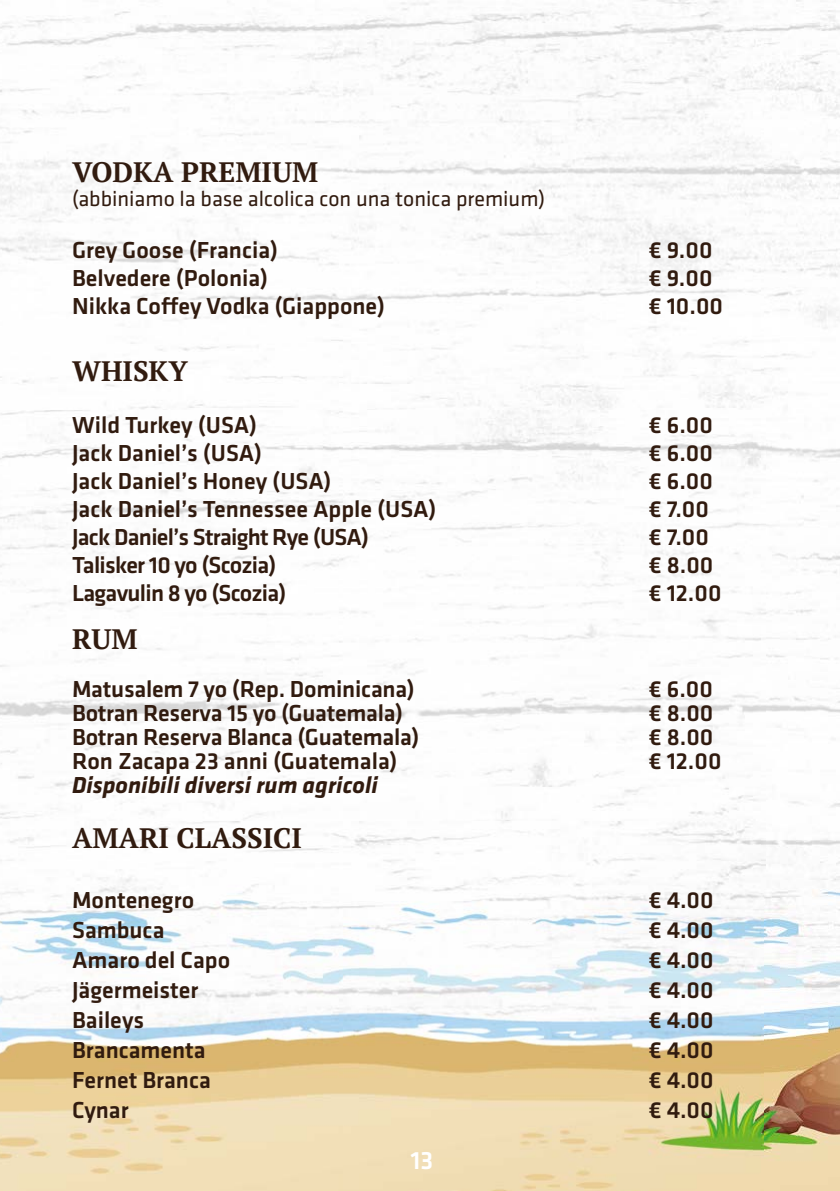
<style>
.page{position:relative;width:840px;height:1191px;background:#fff}
.page>*{position:absolute;margin:0;border:0;box-sizing:border-box;transform-origin:0 0}
.t1{font:700 28px "PT Serif";color:#311b0f}
.t2{font:500 26px "Klavika";color:#fff}
.t3{font:500 24px "Klavika";color:#311b0f}
.t4{font:500 24px "Klavika";letter-spacing:-.03em;color:#311b0f}
.t5{font:italic 700 24px "Klavika";color:#311b0f}
.t6{font:22px "Klavika";color:#311b0f}
</style>
<div class="page">
<img style="left:0;top:0;width:839px;height:1191px">
<p class="t1" style="left:72px;top:154px;width:247px">VODKA PREMIUM</p>
<p class="t6" style="left:72px;top:187px;width:474px">(abbiniamo la base alcolica con una tonica premium)</p>
<p class="t3" style="left:72px;top:237px;width:207px">Grey Goose (Francia)</p>
<p class="t3" style="left:648px;top:237px;width:65px">€ 9.00</p>
<p class="t3" style="left:72px;top:265px;width:197px">Belvedere (Polonia)</p>
<p class="t3" style="left:648px;top:265px;width:65px">€ 9.00</p>
<p class="t3" style="left:72px;top:293px;width:314px">Nikka Coffey Vodka (Giappone)</p>
<p class="t3" style="left:648px;top:293px;width:76px">€ 10.00</p>
<p class="t1" style="left:72px;top:353px;width:117px">WHISKY</p>
<p class="t3" style="left:72px;top:412px;width:186px">Wild Turkey (USA)</p>
<p class="t3" style="left:648px;top:412px;width:66px">€ 6.00</p>
<p class="t3" style="left:72px;top:440px;width:192px">Jack Daniel’s (USA)</p>
<p class="t3" style="left:648px;top:440px;width:66px">€ 6.00</p>
<p class="t3" style="left:72px;top:468px;width:261px">Jack Daniel’s Honey (USA)</p>
<p class="t3" style="left:648px;top:468px;width:66px">€ 6.00</p>
<p class="t3" style="left:72px;top:496px;width:366px">Jack Daniel’s Tennessee Apple (USA)</p>
<p class="t3" style="left:648px;top:496px;width:62px">€ 7.00</p>
<p class="t4" style="left:72px;top:524px;width:298px">Jack Daniel’s Straight Rye (USA)</p>
<p class="t3" style="left:648px;top:524px;width:62px">€ 7.00</p>
<p class="t4" style="left:72px;top:552px;width:206px">Talisker 10 yo (Scozia)</p>
<p class="t3" style="left:648px;top:552px;width:66px">€ 8.00</p>
<p class="t4" style="left:72px;top:580px;width:216px">Lagavulin 8 yo (Scozia)</p>
<p class="t3" style="left:648px;top:580px;width:74px">€ 12.00</p>
<p class="t1" style="left:72px;top:621px;width:67px">RUM</p>
<p class="t3" style="left:72px;top:676px;width:344px">Matusalem 7 yo (Rep. Dominicana)</p>
<p class="t3" style="left:648px;top:676px;width:66px">€ 6.00</p>
<p class="t3" style="left:72px;top:700px;width:332px">Botran Reserva 15 yo (Guatemala)</p>
<p class="t3" style="left:648px;top:700px;width:66px">€ 8.00</p>
<p class="t3" style="left:72px;top:724px;width:349px">Botran Reserva Blanca (Guatemala)</p>
<p class="t3" style="left:648px;top:724px;width:66px">€ 8.00</p>
<p class="t3" style="left:72px;top:748px;width:327px">Ron Zacapa 23 anni (Guatemala)</p>
<p class="t3" style="left:648px;top:748px;width:74px">€ 12.00</p>
<p class="t5" style="left:72px;top:772px;width:307px">Disponibili diversi rum agricoli</p>
<p class="t1" style="left:72px;top:819px;width:231px">AMARI CLASSICI</p>
<p class="t3" style="left:72px;top:886px;width:123px">Montenegro</p>
<p class="t3" style="left:648px;top:886px;width:66px">€ 4.00</p>
<p class="t3" style="left:72px;top:916px;width:94px">Sambuca</p>
<p class="t3" style="left:648px;top:916px;width:66px">€ 4.00</p>
<p class="t3" style="left:72px;top:946px;width:159px">Amaro del Capo</p>
<p class="t3" style="left:648px;top:946px;width:66px">€ 4.00</p>
<p class="t3" style="left:72px;top:976px;width:128px">Jägermeister</p>
<p class="t3" style="left:648px;top:976px;width:66px">€ 4.00</p>
<p class="t3" style="left:72px;top:1006px;width:74px">Baileys</p>
<p class="t3" style="left:648px;top:1006px;width:66px">€ 4.00</p>
<p class="t3" style="left:72px;top:1036px;width:135px">Brancamenta</p>
<p class="t3" style="left:648px;top:1036px;width:66px">€ 4.00</p>
<p class="t3" style="left:72px;top:1066px;width:140px">Fernet Branca</p>
<p class="t3" style="left:648px;top:1066px;width:66px">€ 4.00</p>
<p class="t3" style="left:72px;top:1096px;width:58px">Cynar</p>
<p class="t3" style="left:648px;top:1096px;width:66px">€ 4.00</p>
<p class="t2" style="left:410px;top:1146px;width:24px">13</p>
</div>
